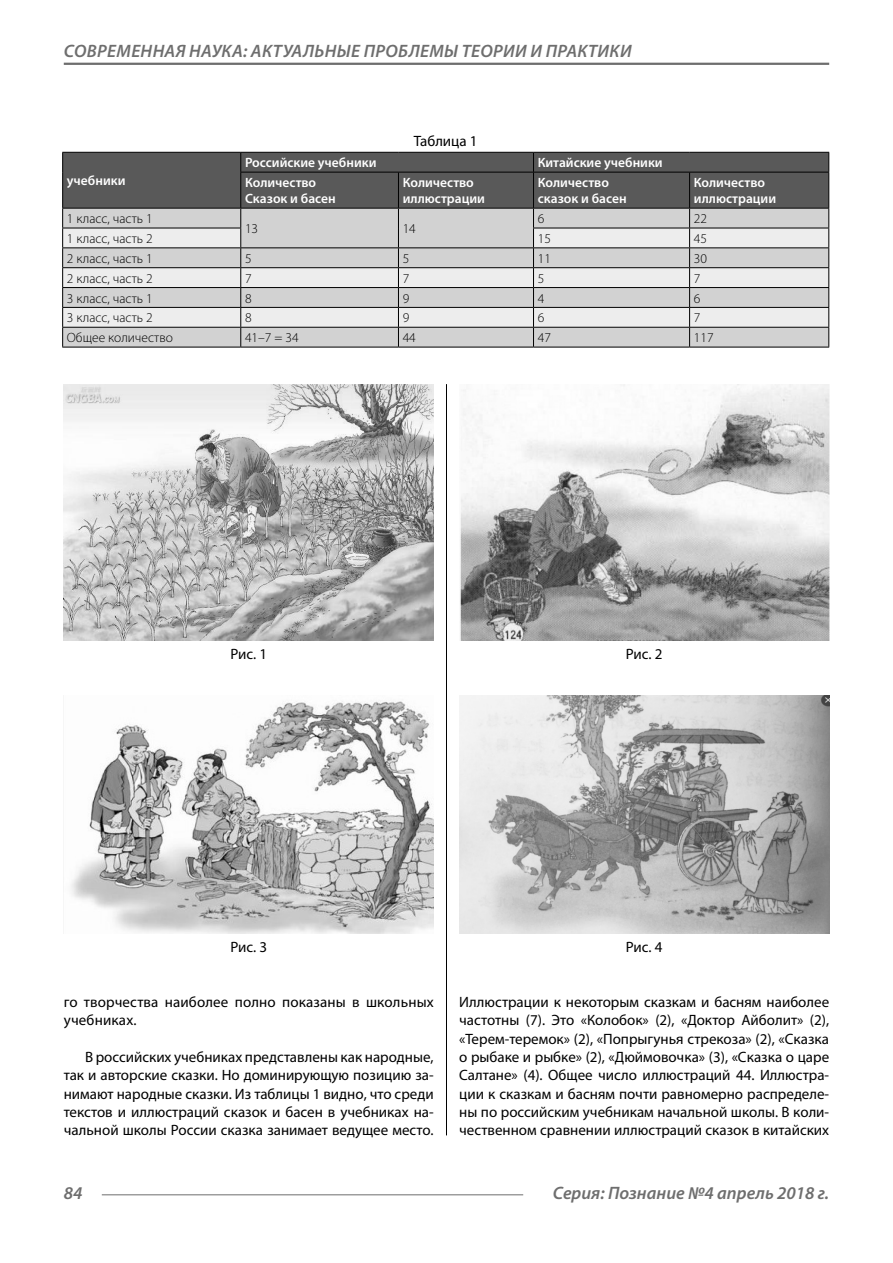
<style>
.page{position:relative;width:893px;height:1263px;background:#fff}
.page>*{position:absolute;margin:0;border:0;box-sizing:border-box;transform-origin:0 0}
.t1{font:italic 600 18px "Myriad Pro";letter-spacing:.02em;color:#6e6e6e}
.t2{font:italic 600 18px "Myriad Pro";color:#6e6e6e}
.Normal{font:15px/18.3px "Myriad Pro";color:#000;text-align:justify}
.podpis{font:15px "Myriad Pro";color:#000}
.Tab_content{font:300 13.5px "Myriad Pro";color:#000}
.Tab_header{font:600 13.5px/16.2px "Myriad Pro";color:#fff}
</style>
<div class="page">
<hr style="left:64px;top:63px;width:765px;height:2px;background:#6e6e6e">
<hr style="left:102px;top:1194px;width:421px;height:1px;background:#6e6e6e">
<hr style="left:62px;top:347px;width:179px;height:1px;background:#000">
<hr style="left:241px;top:347px;width:157px;height:1px;background:#000">
<hr style="left:398px;top:347px;width:135px;height:1px;background:#000">
<hr style="left:533px;top:347px;width:157px;height:1px;background:#000">
<hr style="left:690px;top:347px;width:139px;height:1px;background:#000">
<svg style="left:62px;top:152px;width:767px;height:195px;background:#adadad"></svg>
<hr style="left:62px;top:172px;width:1px;height:36px;background:#000">
<hr style="left:828px;top:172px;width:1px;height:36px;background:#000">
<hr style="left:62px;top:208px;width:179px;height:1px;background:#000">
<hr style="left:241px;top:208px;width:157px;height:1px;background:#000">
<hr style="left:398px;top:208px;width:135px;height:1px;background:#000">
<hr style="left:533px;top:208px;width:157px;height:1px;background:#000">
<hr style="left:690px;top:208px;width:139px;height:1px;background:#000">
<img style="left:64px;top:384px;width:370px;height:257px">
<img style="left:71px;top:701px;width:363px;height:233px">
<img style="left:460px;top:384px;width:369px;height:257px">
<img style="left:459px;top:696px;width:370px;height:238px">
<hr style="left:446px;top:384px;width:1px;height:751px;background:#000">
<p class="t1" style="left:64px;top:39px;width:569px">СОВРЕМЕННАЯ НАУКА: АКТУАЛЬНЫЕ ПРОБЛЕМЫ ТЕОРИИ И ПРАКТИКИ</p>
<p class="Tab_header" style="left:67px;top:172px;width:60px">учебники</p>
<p class="podpis" style="left:414px;top:132px;width:65px">Таблица 1</p>
<p class="Tab_header" style="left:245px;top:154px;width:133px">Российские учебники</p>
<p class="Tab_header" style="left:538px;top:154px;width:126px">Китайские учебники</p>
<p class="Tab_header" style="left:245px;top:174px;width:73px">Количество</p>
<p class="Tab_header" style="left:245px;top:190px;width:92px">Сказок и басен</p>
<p class="Tab_header" style="left:403px;top:174px;width:84px">Количество иллюстрации</p>
<p class="Tab_header" style="left:538px;top:174px;width:73px">Количество</p>
<p class="Tab_header" style="left:538px;top:190px;width:90px">сказок и басен</p>
<p class="Tab_header" style="left:694px;top:174px;width:84px">Количество иллюстрации</p>
<p class="Tab_content" style="left:538px;top:211px;width:8px">6</p>
<p class="Tab_content" style="left:694px;top:211px;width:15px">22</p>
<p class="Tab_content" style="left:67px;top:211px;width:87px">1 класс, часть 1</p>
<p class="Tab_content" style="left:245px;top:220px;width:15px">13</p>
<p class="Tab_content" style="left:403px;top:220px;width:15px">14</p>
<p class="Tab_content" style="left:67px;top:230px;width:87px">1 класс, часть 2</p>
<p class="Tab_content" style="left:538px;top:230px;width:15px">15</p>
<p class="Tab_content" style="left:694px;top:230px;width:15px">45</p>
<p class="Tab_content" style="left:67px;top:250px;width:87px">2 класс, часть 1</p>
<p class="Tab_content" style="left:245px;top:250px;width:8px">5</p>
<p class="Tab_content" style="left:403px;top:250px;width:8px">5</p>
<p class="Tab_content" style="left:538px;top:250px;width:15px">11</p>
<p class="Tab_content" style="left:694px;top:250px;width:15px">30</p>
<p class="Tab_content" style="left:67px;top:270px;width:87px">2 класс, часть 2</p>
<p class="Tab_content" style="left:245px;top:270px;width:8px">7</p>
<p class="Tab_content" style="left:403px;top:270px;width:8px">7</p>
<p class="Tab_content" style="left:538px;top:270px;width:8px">5</p>
<p class="Tab_content" style="left:694px;top:270px;width:8px">7</p>
<p class="Tab_content" style="left:67px;top:290px;width:87px">3 класс, часть 1</p>
<p class="Tab_content" style="left:245px;top:290px;width:8px">8</p>
<p class="Tab_content" style="left:403px;top:290px;width:8px">9</p>
<p class="Tab_content" style="left:538px;top:290px;width:8px">4</p>
<p class="Tab_content" style="left:694px;top:290px;width:8px">6</p>
<p class="Tab_content" style="left:67px;top:310px;width:87px">3 класс, часть 2</p>
<p class="Tab_content" style="left:245px;top:310px;width:8px">8</p>
<p class="Tab_content" style="left:403px;top:310px;width:8px">9</p>
<p class="Tab_content" style="left:538px;top:310px;width:8px">6</p>
<p class="Tab_content" style="left:694px;top:310px;width:8px">7</p>
<p class="Tab_content" style="left:67px;top:330px;width:107px">Общее количество</p>
<p class="Tab_content" style="left:245px;top:330px;width:55px">41–7 = 34</p>
<p class="Tab_content" style="left:403px;top:330px;width:15px">44</p>
<p class="Tab_content" style="left:538px;top:330px;width:15px">47</p>
<p class="Tab_content" style="left:694px;top:330px;width:21px">117</p>
<p class="podpis" style="left:230px;top:645px;width:38px">Рис. 1</p>
<p class="podpis" style="left:626px;top:645px;width:38px">Рис. 2</p>
<p class="podpis" style="left:230px;top:938px;width:38px">Рис. 3</p>
<p class="Normal" style="left:64px;top:993px;width:371px">го творчества наиболее полно показаны в школьных учебниках.</p>
<p class="Normal" style="left:64px;top:1048px;width:371px;text-indent:21px">В российских учебниках представлены как народные, так и авторские сказки. Но доминирующую позицию за&shy;нимают народные сказки. Из таблицы 1 видно, что среди текстов и иллюстраций сказок и басен в учебниках на&shy;чальной школы России сказка занимает ведущее место.</p>
<p class="podpis" style="left:626px;top:938px;width:38px">Рис. 4</p>
<p class="Normal" style="left:459px;top:993px;width:371px">Иллюстрации к некоторым сказкам и басням наиболее частотны (7). Это «Колобок» (2), «Доктор Айболит» (2), «Терем-теремок» (2), «Попрыгунья стрекоза» (2), «Сказка о рыбаке и рыбке» (2), «Дюймовочка» (3), «Сказка о царе Салтане» (4). Общее число иллюстраций 44. Иллюстра&shy;ции к сказкам и басням почти равномерно распределе&shy;ны по российским учебникам начальной школы. В коли&shy;чественном сравнении иллюстраций сказок в китайских</p>
<p class="t1" style="left:64px;top:1182px;width:20px">84</p>
<p class="t2" style="left:553px;top:1182px;width:278px">Серия: Познание №4 апрель 2018 г.</p>
</div>
